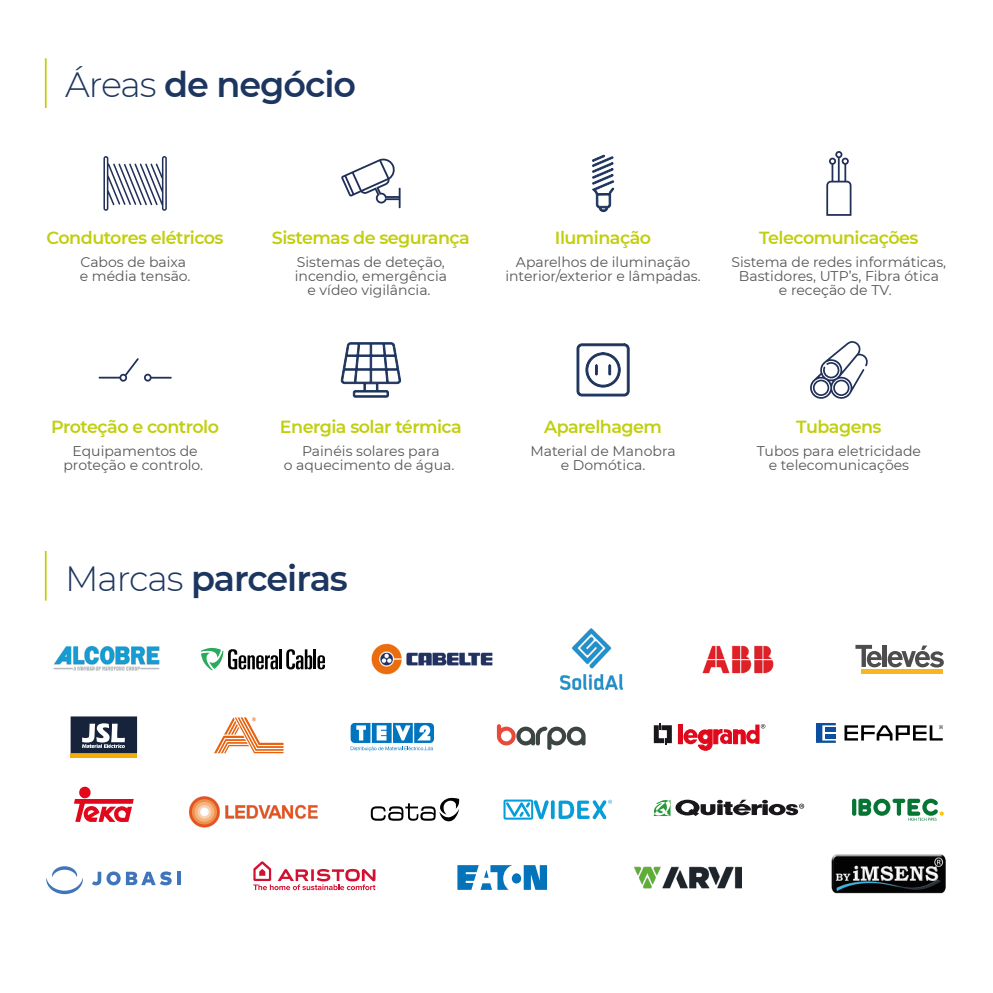
<style>
.page{position:relative;width:993px;height:993px;background:#fff}
.page>*{position:absolute;margin:0;border:0;box-sizing:border-box;transform-origin:0 0}
.t1{font:600 35px "Montserrat";letter-spacing:-.03em;color:#1d3660}
.t2{font:600 17.5px "Montserrat";letter-spacing:-.03em;color:#c0cf0d}
.t3{font:14px/14px "Montserrat";color:#575756;text-align:center}
.s1{font-weight:300}
</style>
<div class="page">
<svg style="left:103px;top:156px;width:64px;height:55px"></svg>
<svg style="left:341px;top:158px;width:59px;height:50px"></svg>
<svg style="left:340px;top:342px;width:61px;height:55px"></svg>
<svg style="left:826px;top:151px;width:25px;height:65px"></svg>
<svg style="left:99px;top:358px;width:73px;height:23px"></svg>
<svg style="left:592px;top:155px;width:22px;height:57px"></svg>
<svg style="left:576px;top:343px;width:53px;height:53px"></svg>
<svg style="left:653px;top:723px;width:18px;height:21px"></svg>
<div style="left:678px;top:724px;width:4px;height:19px;border:1px solid #e0081a"></div>
<svg style="left:683px;top:724px;width:82px;height:27px"></svg>
<svg style="left:214px;top:717px;width:69px;height:36px"></svg>
<svg style="left:71px;top:753px;width:66px;height:4px"></svg>
<svg style="left:71px;top:716px;width:66px;height:36px"></svg>
<svg style="left:496px;top:724px;width:89px;height:25px"></svg>
<svg style="left:74px;top:786px;width:60px;height:35px"></svg>
<svg style="left:457px;top:865px;width:90px;height:24px"></svg>
<svg style="left:653px;top:799px;width:151px;height:17px"></svg>
<hr style="left:45px;top:58px;width:2px;height:50px;background:#c0cf0d">
<hr style="left:45px;top:551px;width:2px;height:49px;background:#c0cf0d">
<svg style="left:810px;top:341px;width:58px;height:57px"></svg>
<img style="left:634px;top:866px;width:107px;height:23px">
<svg style="left:852px;top:798px;width:91px;height:18px"></svg>
<svg style="left:371px;top:797px;width:88px;height:24px"></svg>
<svg style="left:350px;top:722px;width:84px;height:29px"></svg>
<hr style="left:861px;top:669px;width:82px;height:4px;background:#fab321">
<hr style="left:882px;top:644px;width:4px;height:22px;background:#4d4d4f">
<svg style="left:855px;top:644px;width:26px;height:23px"></svg>
<svg style="left:887px;top:645px;width:56px;height:22px"></svg>
<svg style="left:253px;top:861px;width:122px;height:28px"></svg>
<svg style="left:503px;top:799px;width:45px;height:20px"></svg>
<svg style="left:550px;top:800px;width:4px;height:18px"></svg>
<svg style="left:558px;top:799px;width:53px;height:19px"></svg>
<img style="left:53px;top:646px;width:107px;height:25px">
<svg style="left:286px;top:649px;width:39px;height:20px"></svg>
<svg style="left:201px;top:647px;width:77px;height:23px"></svg>
<hr style="left:279px;top:649px;width:3px;height:20px;background:#010101">
<hr style="left:313px;top:649px;width:3px;height:20px;background:#010101">
<img style="left:371px;top:643px;width:122px;height:32px">
<img style="left:560px;top:628px;width:62px;height:61px">
<img style="left:702px;top:645px;width:72px;height:29px">
<img style="left:189px;top:796px;width:129px;height:32px">
<svg style="left:46px;top:866px;width:37px;height:27px"></svg>
<svg style="left:92px;top:871px;width:80px;height:14px"></svg>
<hr style="left:177px;top:871px;width:4px;height:13px;background:#3f76bb">
<img style="left:831px;top:817px;width:115px;height:77px">
<svg style="left:816px;top:723px;width:19px;height:19px"></svg>
<div style="left:824px;top:733px;width:11px;height:5px;background:#0d4f9e"></div>
<hr style="left:824px;top:727px;width:11px;height:4px;background:#0d4f9e">
<svg style="left:844px;top:725px;width:98px;height:15px"></svg>
<h1 class="t1" style="left:65px;top:60px;width:292px"><span class="s1">Áreas</span> de negócio</h1>
<p class="t2" style="left:47px;top:226px;width:178px">Condutores elétricos</p>
<p class="t3" style="left:80px;top:254px;width:112px;text-align:left">Cabos de baixa e média tensão.</p>
<p class="t2" style="left:272px;top:226px;width:199px">Sistemas de segurança</p>
<p class="t3" style="left:295px;top:254px;width:154px">Sistemas de deteção, incendio, emergência e vídeo vigilância.</p>
<p class="t2" style="left:554px;top:226px;width:98px">Iluminação</p>
<p class="t3" style="left:505px;top:254px;width:197px">Aparelhos de iluminação interior/exterior e lâmpadas.</p>
<p class="t2" style="left:759px;top:226px;width:161px">Telecomunicações</p>
<p class="t3" style="left:731px;top:254px;width:216px">Sistema de redes informáticas,<br>Bastidores, UTP’s, Fibra ótica<br>e receção de TV.</p>
<p class="t2" style="left:51px;top:414px;width:169px">Proteção e controlo</p>
<p class="t3" style="left:63px;top:444px;width:141px">Equipamentos de proteção e controlo.</p>
<p class="t2" style="left:280px;top:414px;width:183px">Energia solar térmica</p>
<p class="t3" style="left:283px;top:444px;width:172px">Painéis solares para<br>o aquecimento de água.</p>
<h1 class="t1" style="left:65px;top:554px;width:284px"><span class="s1">Marcas</span> parceiras</h1>
<p class="t2" style="left:796px;top:414px;width:87px">Tubagens</p>
<p class="t2" style="left:544px;top:414px;width:119px">Aparelhagem</p>
<p class="t3" style="left:530px;top:444px;width:147px">Material de Manobra e Domótica.</p>
<p class="t3" style="left:756px;top:444px;width:166px">Tubos para eletricidade e telecomunicações</p>
</div>
